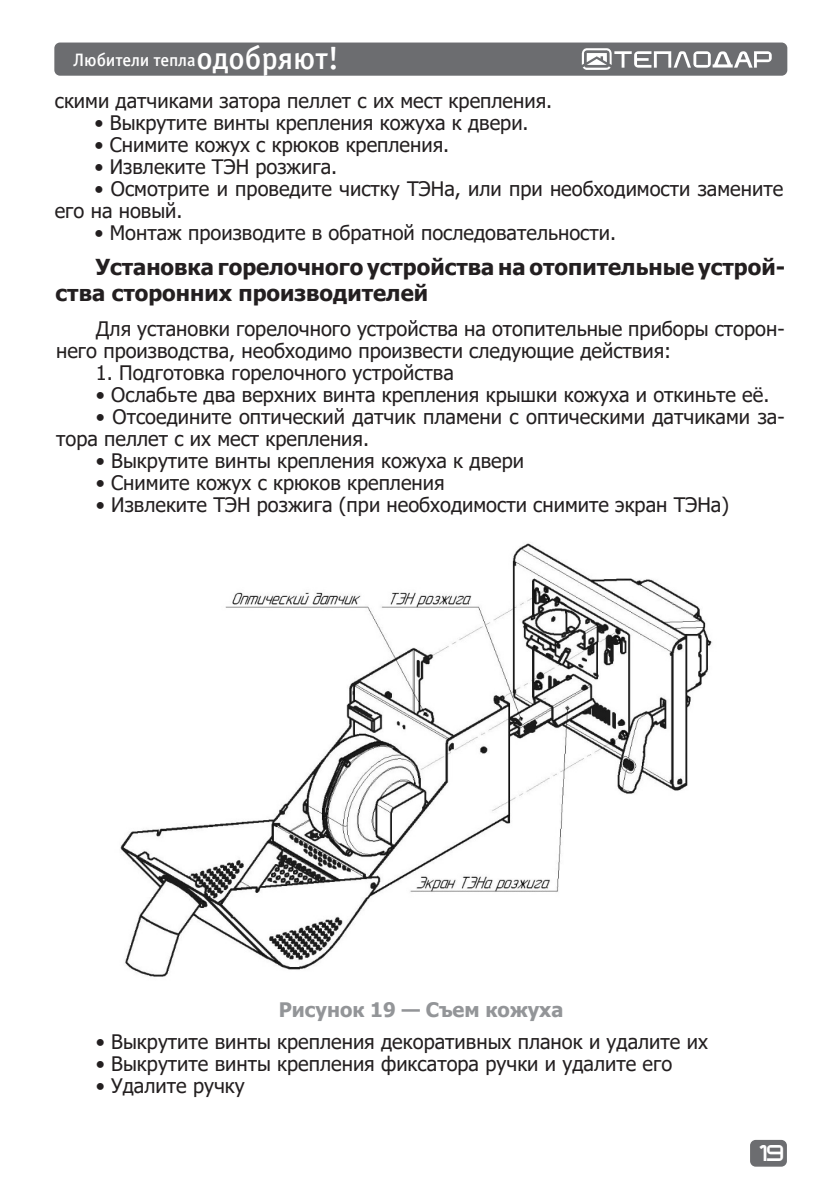
<style>
.page{position:relative;width:840px;height:1191px;background:#fff}
.page>*{position:absolute;margin:0;border:0;box-sizing:border-box;transform-origin:0 0}
.t1{font:700 22px/26.4px "Tahoma";color:#231f20}
.t2{font:20px/22px "Tahoma";color:#231f20}
.t3{font:700 20px "Tahoma";color:#939598}
.t4{font:18px "Officina Sans Medium C";letter-spacing:-.005em;color:#fff}
.t5{font:16px "teplodar";color:#fff}
.s1{font-size:32px}
</style>
<div class="page">
<div style="left:749px;top:1139px;width:37px;height:27px;background:#6c6d70;border-radius:6px"></div>
<div style="left:54px;top:43px;width:732px;height:33px;background:#6c6d70;border-radius:6px"></div>
<svg style="left:581px;top:48px;width:190px;height:22px"></svg>
<img style="left:120px;top:543px;width:592px;height:434px">
<p class="t4" style="left:73px;top:50px;width:267px">Любители тепла<span class="s1">одобряют!</span></p>
<p class="t2" style="left:55px;top:91px;width:498px">скими датчиками затора пеллет с их мест крепления.</p>
<p class="t2" style="left:94px;top:113px;width:435px">• Выкрутите винты крепления кожуха к двери.</p>
<p class="t2" style="left:94px;top:135px;width:356px">• Снимите кожух с крюков крепления.</p>
<p class="t2" style="left:94px;top:157px;width:244px">• Извлеките ТЭН розжига.</p>
<p class="t2" style="left:55px;top:179px;width:729px;text-indent:40px">• Осмотрите и проведите чистку ТЭНа, или при необходимости замените его на новый.</p>
<p class="t2" style="left:94px;top:223px;width:523px">• Монтаж производите в обратной последовательности.</p>
<p class="t1" style="left:56px;top:254px;width:730px;text-indent:40px">Установка горелочного устройства на отопительные устрой&shy;ства сторонних производителей</p>
<p class="t2" style="left:56px;top:318px;width:729px;text-indent:40px">Для установки горелочного устройства на отопительные приборы сторон&shy;него производства, необходимо произвести следующие действия:</p>
<p class="t2" style="left:96px;top:362px;width:359px">1. Подготовка горелочного устройства</p>
<p class="t2" style="left:96px;top:384px;width:674px">• Ослабьте два верхних винта крепления крышки кожуха и откиньте её.</p>
<p class="t2" style="left:56px;top:406px;width:729px;text-indent:40px">• Отсоедините оптический датчик пламени с оптическими датчиками за&shy;тора пеллет с их мест крепления.</p>
<p class="t2" style="left:96px;top:450px;width:429px">• Выкрутите винты крепления кожуха к двери</p>
<p class="t2" style="left:96px;top:472px;width:350px">• Снимите кожух с крюков крепления</p>
<p class="t2" style="left:96px;top:494px;width:634px">• Извлеките ТЭН розжига (при необходимости снимите экран ТЭНа)</p>
<p class="t3" style="left:278px;top:995px;width:286px">Рисунок 19 — Съем кожуха</p>
<p class="t2" style="left:96px;top:1032px;width:613px">• Выкрутите винты крепления декоративных планок и удалите их</p>
<p class="t2" style="left:96px;top:1054px;width:577px">• Выкрутите винты крепления фиксатора ручки и удалите его</p>
<p class="t2" style="left:96px;top:1076px;width:150px">• Удалите ручку</p>
<p class="t5" style="left:755px;top:1146px;width:29px">19</p>
</div>
